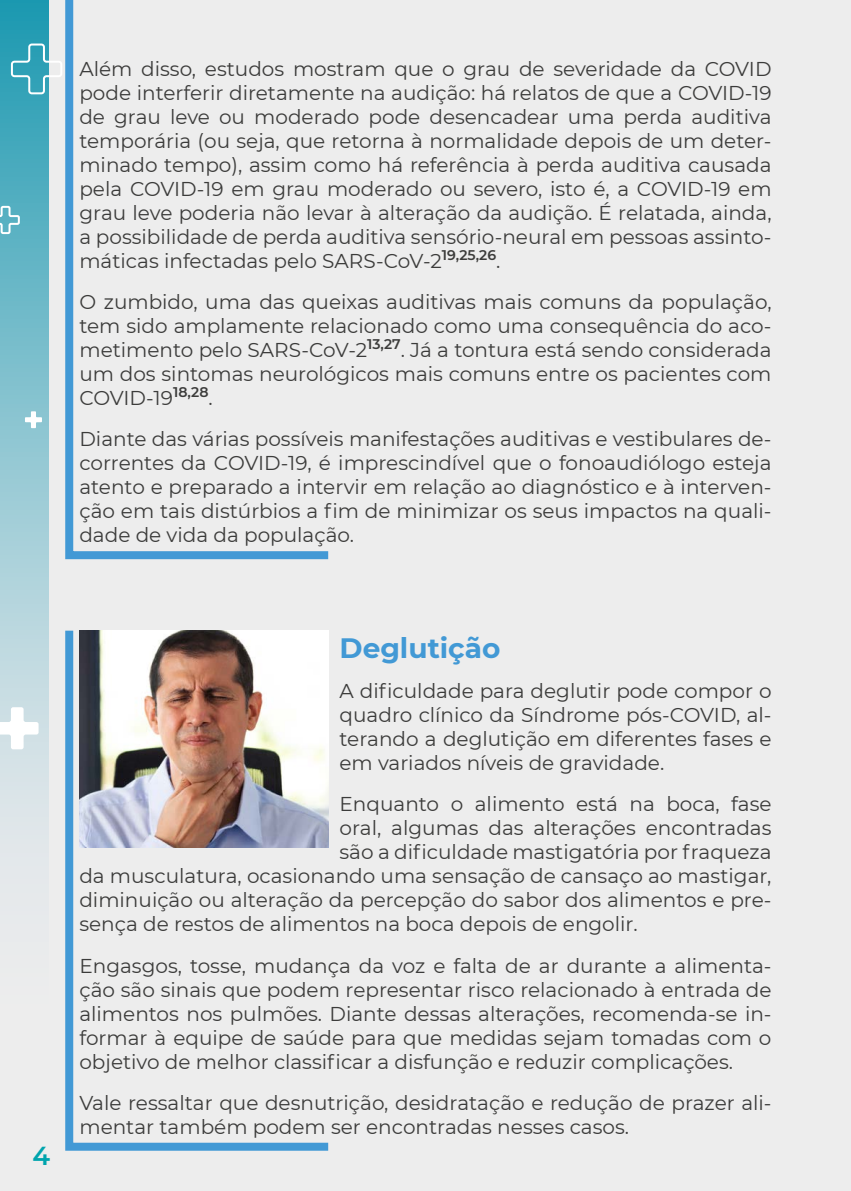
<style>
.page{position:relative;width:851px;height:1191px;background:#fff}
.page>*{position:absolute;margin:0;border:0;box-sizing:border-box;transform-origin:0 0}
.t1{font:700 28px "Montserrat";color:#4299d5}
.t2{font:600 26px "Montserrat";color:#00a4ad}
.t3{font:20px/24px "Montserrat";color:#3c3c3b;text-align:justify}
</style>
<div class="page">
<div style="left:0;top:0;width:850px;height:1191px;background:#ededed"></div>
<svg style="left:65px;top:0;width:264px;height:560px"></svg>
<svg style="left:65px;top:630px;width:264px;height:521px"></svg>
<svg style="left:0;top:0;width:48px;height:853px;background:#8ac4d0"></svg>
<svg style="left:10px;top:43px;width:52px;height:52px"></svg>
<svg style="left:0;top:205px;width:21px;height:30px"></svg>
<svg style="left:25px;top:411px;width:17px;height:17px"></svg>
<svg style="left:0;top:707px;width:39px;height:42px;background:#e7eff2"></svg>
<p class="t3" style="left:79px;top:56px;width:693px">Além disso, estudos mostram que o grau de severidade da COVID pode interferir diretamente na audição: há relatos de que a COVID-19 de grau leve ou moderado pode desencadear uma perda auditiva temporária (ou seja, que retorna à normalidade depois de um deter&shy;minado tempo), assim como há referência à perda auditiva causada pela COVID-19 em grau moderado ou severo, isto é, a COVID-19 em grau leve poderia não levar à alteração da audição. É relatada, ainda, a possibilidade de perda auditiva sensório-neural em pessoas assinto&shy;máticas infectadas pelo SARS-CoV-2<sup>19,25,26</sup>.</p>
<p class="t3" style="left:79px;top:289px;width:693px">O zumbido, uma das queixas auditivas mais comuns da população, tem sido amplamente relacionado como uma consequência do aco&shy;metimento pelo SARS-CoV-2<sup>13,27</sup>. Já a tontura está sendo considerada um dos sintomas neurológicos mais comuns entre os pacientes com COVID-19<sup>18,28</sup>.</p>
<p class="t3" style="left:79px;top:426px;width:693px">Diante das várias possíveis manifestações auditivas e vestibulares de&shy;correntes da COVID-19, é imprescindível que o fonoaudiólogo esteja atento e preparado a intervir em relação ao diagnóstico e à interven&shy;ção em tais distúrbios a fim de minimizar os seus impactos na quali&shy;dade de vida da população.</p>
<h2 class="t2" style="left:32px;top:1137px;width:19px">4</h2>
<h1 class="t1" style="left:339px;top:627px;width:162px">Deglutição</h1>
<p class="t3" style="left:339px;top:678px;width:433px">A dificuldade para deglutir pode compor o quadro clínico da Síndrome pós-COVID, al&shy;terando a deglutição em diferentes fases e em variados níveis de gravidade.</p>
<p class="t3" style="left:339px;top:791px;width:433px">Enquanto o alimento está na boca, fase</p>
<p class="t3" style="left:339px;top:815px;width:433px">oral, algumas das alterações encontradas</p>
<p class="t3" style="left:339px;top:839px;width:433px">são a dificuldade mastigatória por fraqueza</p>
<p class="t3" style="left:79px;top:863px;width:693px">da musculatura, ocasionando uma sensação de cansaço ao mastigar,</p>
<p class="t3" style="left:79px;top:887px;width:693px">diminuição ou alteração da percepção do sabor dos alimentos e pre-</p>
<p class="t3" style="left:79px;top:911px;width:559px">sença de restos de alimentos na boca depois de engolir.</p>
<p class="t3" style="left:79px;top:952px;width:693px">Engasgos, tosse, mudança da voz e falta de ar durante a alimenta&shy;ção são sinais que podem representar risco relacionado à entrada de alimentos nos pulmões. Diante dessas alterações, recomenda-se in&shy;formar à equipe de saúde para que medidas sejam tomadas com o objetivo de melhor classificar a disfunção e reduzir complicações.</p>
<p class="t3" style="left:79px;top:1089px;width:693px">Vale ressaltar que desnutrição, desidratação e redução de prazer ali&shy;mentar também podem ser encontradas nesses casos.</p>
</div>
